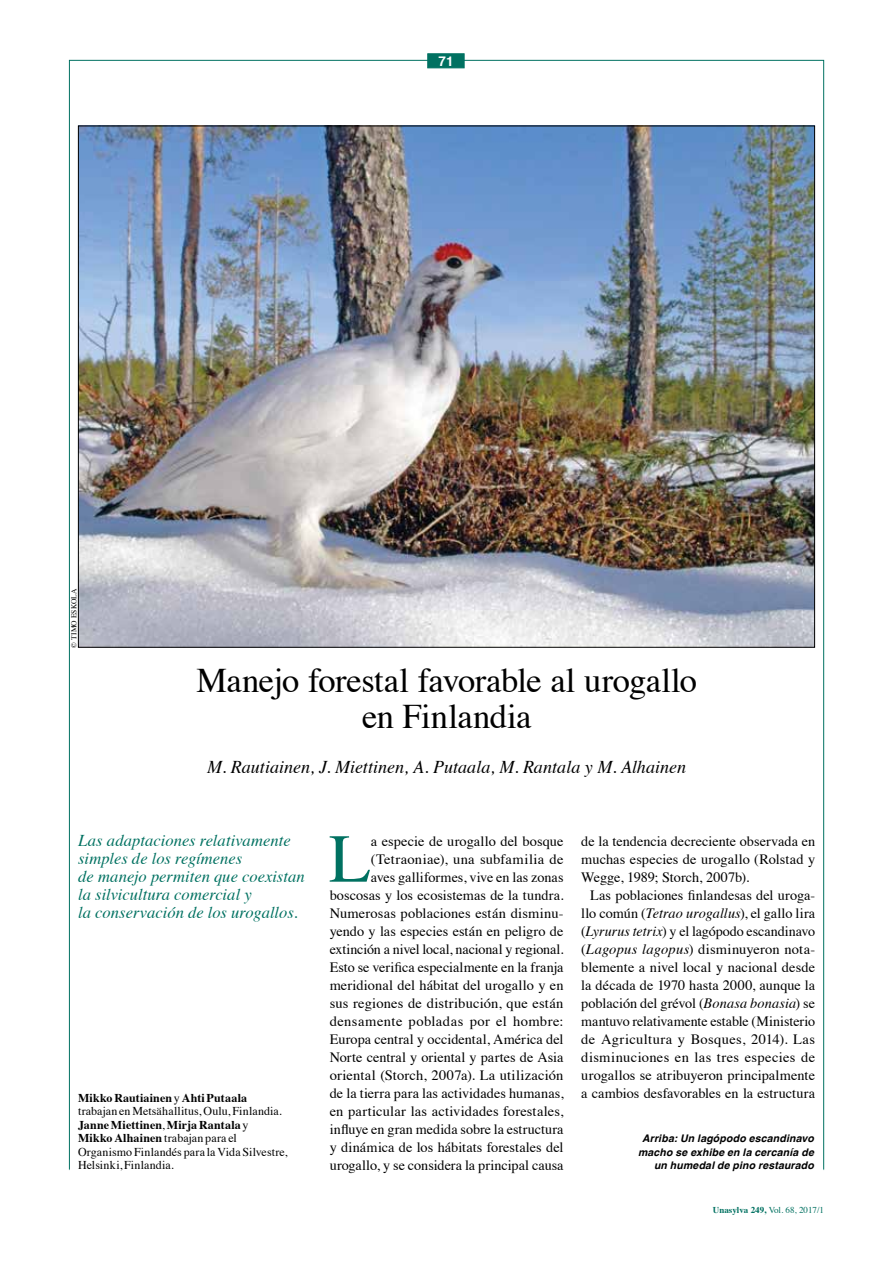
<style>
.page{position:relative;width:893px;height:1263px;background:#fff}
.page>*{position:absolute;margin:0;border:0;box-sizing:border-box;transform-origin:0 0}
.t1{font:68.7px "Times";color:#007161}
.t2{font:34.5px/36px "Times";letter-spacing:-.015em;color:#000;text-align:center}
.t3{font:italic 18px "Times";color:#000}
.t4{font:italic 16.5px/18px "Times";color:#007161}
.t5{font:14.25px/18px "Times";letter-spacing:.005em;color:#000;text-align:justify}
.t6{font:700 13.5px "Helvetica";color:#fff}
.t7{font:12px/13.5px "Times";letter-spacing:.005em;color:#000}
.t8{font:italic 700 10.5px/13.5px "Helvetica";letter-spacing:.015em;color:#000;text-align:right}
.t9{font:9px "Times";color:#007161}
.t10{font:7.5px "Times";letter-spacing:.015em;color:#000}
.s1{font-style:italic}
.s2{font-weight:700}
</style>
<div class="page">
<div style="left:428px;top:54px;width:36px;height:14px;background:#007161;border:1px solid #007161"></div>
<img style="left:80px;top:128px;width:733px;height:518px">
<p class="t6" style="left:439px;top:50px;width:17px">71</p>
<p class="t10" style="left:67px;top:648px;width:61px;rotate:-90deg">© TIMO ESKOLA</p>
<h2 class="t2" style="left:196px;top:659px;width:502px">Manejo forestal favorable al urogallo en Finlandia</h2>
<p class="t3" style="left:207px;top:751px;width:480px">M. Rautiainen, J. Miettinen, A. Putaala, M. Rantala y M. Alhainen</p>
<p class="t4" style="left:78px;top:830px;width:228px">Las adaptaciones relativamente simples de los regímenes<br>de manejo permiten que coexistan la silvicultura comercial y<br>la conservación de los urogallos.</p>
<h1 class="t1" style="left:329px;top:794px;width:43px">L</h1>
<p class="t5" style="left:330px;top:831px;width:235px;text-align:right">a especie de urogallo del bosque (Tetraoniae), una subfamilia de<br>aves galliformes, vive en las zonas boscosas y los ecosistemas de la tundra.<br>Numerosas poblaciones están disminu&shy;yendo y las especies están en peligro de extinción a nivel local, nacional y regional.<br>Esto se verifica especialmente en la franja meridional del hábitat del urogallo y en sus regiones de distribución, que están densamente pobladas por el hombre:<br>Europa central y occidental, América del Norte central y oriental y partes de Asia oriental (Storch, 2007a). La utilización de la tierra para las actividades humanas, en particular las actividades forestales, influye en gran medida sobre la estructura y dinámica de los hábitats forestales del urogallo, y se considera la principal causa</p>
<p class="t5" style="left:581px;top:831px;width:235px">de la tendencia decreciente observada en muchas especies de urogallo (Rolstad y Wegge, 1989; Storch, 2007b).</p>
<p class="t5" style="left:581px;top:885px;width:235px;text-indent:9px">Las poblaciones finlandesas del uroga&shy;llo común (<span class="s1">Tetrao urogallus</span>), el gallo lira (<span class="s1">Lyrurus tetrix</span>) y el lagópodo escandinavo (<span class="s1">Lagopus lagopus</span>) disminuyeron nota&shy;blemente a nivel local y nacional desde la década de 1970 hasta 2000, aunque la población del grévol (<span class="s1">Bonasa bonasia</span>) se mantuvo relativamente estable (Ministerio de Agricultura y Bosques, 2014). Las disminuciones en las tres especies de urogallos se atribuyeron principalmente a cambios desfavorables en la estructura</p>
<p class="t7" style="left:78px;top:1090px;width:211px"><span class="s2">Mikko Rautiainen</span> y <span class="s2">Ahti Putaala </span>trabajan en Metsähallitus, Oulu, Finlandia.<br><span class="s2">Janne Miettinen</span>, <span class="s2">Mirja Rantala</span> y<br><span class="s2">Mikko Alhainen</span> trabajan para el Organismo Finlandés para la Vida Silvestre, Helsinki, Finlandia.</p>
<p class="t8" style="left:638px;top:1132px;width:177px">Arriba: Un lagópodo escandinavo macho se exhibe en la cercanía de un humedal de pino restaurado</p>
<p class="t9" style="left:713px;top:1201px;width:113px"><span class="s2">Unasylva 249,</span> Vol. 68, 2017/1</p>
</div>
